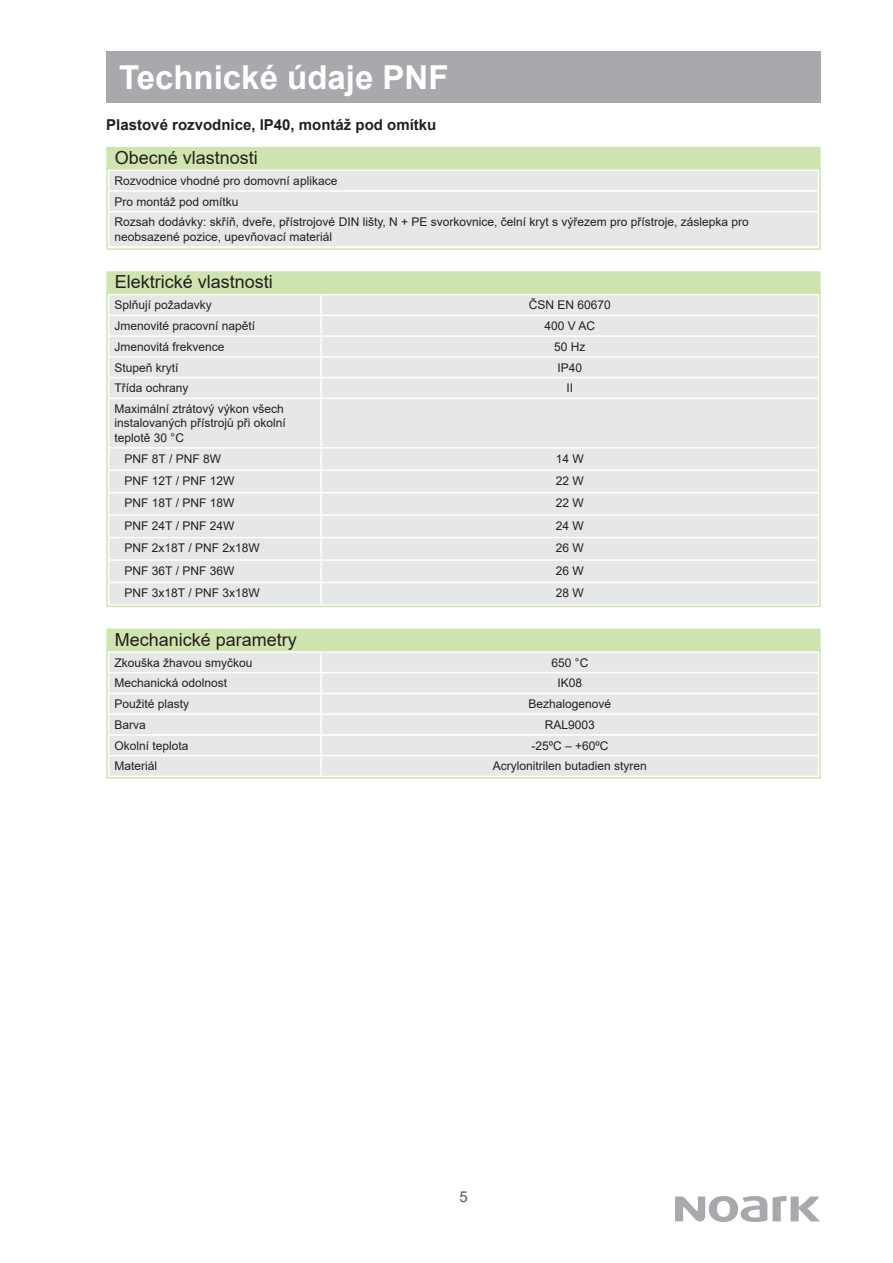
<style>
.page{position:relative;width:893px;height:1263px;background:#fff}
.page>*{position:absolute;margin:0;border:0;box-sizing:border-box;transform-origin:0 0}
.t1{font:700 33px "Arial";color:#fff}
.t2{font:18px "Arial";color:#231f20}
.t3{font:700 15px "Arial";color:#231f20}
.t4{font:15px "Arial";color:#57585a}
.t5{font:12px/20.7px "Arial";color:#231f20}
</style>
<div class="page">
<svg style="left:675px;top:1196px;width:145px;height:26px"></svg>
<div style="left:106px;top:51px;width:715px;height:51px;background:#a8a9ad"></div>
<div style="left:109px;top:171px;width:709px;height:75px;background:#e6e7e9"></div>
<hr style="left:108px;top:190px;width:711px;height:2px;background:#fff">
<hr style="left:108px;top:211px;width:711px;height:1px;background:#fff">
<div style="left:106px;top:168px;width:715px;height:82px;border:2px solid #cfe4ae"></div>
<div style="left:106px;top:147px;width:715px;height:22px;background:#cfe4ae"></div>
<div style="left:109px;top:295px;width:709px;height:309px;background:#e6e7e9"></div>
<div style="left:322px;top:337px;width:496px;height:267px;background:#e6e7e9"></div>
<hr style="left:320px;top:295px;width:2px;height:20px;background:#fff">
<hr style="left:108px;top:315px;width:213px;height:1px;background:#fff">
<hr style="left:321px;top:315px;width:498px;height:1px;background:#fff">
<hr style="left:108px;top:335px;width:213px;height:2px;background:#fff">
<hr style="left:321px;top:335px;width:498px;height:2px;background:#fff">
<svg style="left:320px;top:316px;width:2px;height:61px"></svg>
<hr style="left:320px;top:378px;width:2px;height:20px;background:#fff">
<hr style="left:320px;top:399px;width:2px;height:48px;background:#fff">
<hr style="left:108px;top:447px;width:213px;height:2px;background:#fff">
<hr style="left:320px;top:449px;width:2px;height:20px;background:#fff">
<hr style="left:108px;top:469px;width:213px;height:2px;background:#fff">
<hr style="left:320px;top:471px;width:2px;height:21px;background:#fff">
<hr style="left:108px;top:492px;width:213px;height:1px;background:#fff">
<hr style="left:320px;top:493px;width:2px;height:21px;background:#fff">
<hr style="left:320px;top:516px;width:2px;height:21px;background:#fff">
<hr style="left:320px;top:538px;width:2px;height:21px;background:#fff">
<hr style="left:320px;top:561px;width:2px;height:21px;background:#fff">
<hr style="left:320px;top:583px;width:2px;height:21px;background:#fff">
<hr style="left:108px;top:356px;width:213px;height:2px;background:#fff">
<hr style="left:321px;top:356px;width:498px;height:2px;background:#fff">
<hr style="left:108px;top:377px;width:213px;height:1px;background:#fff">
<hr style="left:321px;top:377px;width:498px;height:1px;background:#fff">
<hr style="left:108px;top:398px;width:213px;height:1px;background:#fff">
<hr style="left:321px;top:398px;width:498px;height:1px;background:#fff">
<hr style="left:321px;top:447px;width:498px;height:2px;background:#fff">
<hr style="left:321px;top:469px;width:498px;height:2px;background:#fff">
<hr style="left:321px;top:492px;width:498px;height:1px;background:#fff">
<hr style="left:108px;top:514px;width:213px;height:2px;background:#fff">
<hr style="left:321px;top:514px;width:498px;height:2px;background:#fff">
<hr style="left:108px;top:537px;width:213px;height:1px;background:#fff">
<hr style="left:321px;top:537px;width:498px;height:1px;background:#fff">
<hr style="left:108px;top:559px;width:213px;height:2px;background:#fff">
<hr style="left:321px;top:559px;width:498px;height:2px;background:#fff">
<hr style="left:108px;top:582px;width:213px;height:1px;background:#fff">
<hr style="left:321px;top:582px;width:498px;height:1px;background:#fff">
<div style="left:106px;top:292px;width:715px;height:315px;border:2px solid #cfe4ae"></div>
<div style="left:106px;top:271px;width:715px;height:23px;background:#cfe4ae"></div>
<div style="left:322px;top:653px;width:496px;height:123px;background:#e6e7e9"></div>
<hr style="left:321px;top:672px;width:498px;height:1px;background:#fff">
<hr style="left:321px;top:693px;width:498px;height:1px;background:#fff">
<hr style="left:321px;top:713px;width:498px;height:2px;background:#fff">
<hr style="left:321px;top:734px;width:498px;height:2px;background:#fff">
<svg style="left:109px;top:653px;width:212px;height:123px"></svg>
<hr style="left:321px;top:755px;width:498px;height:1px;background:#fff">
<div style="left:106px;top:650px;width:715px;height:129px;border:2px solid #cfe4ae"></div>
<div style="left:106px;top:629px;width:715px;height:22px;background:#cfe4ae"></div>
<h1 class="t1" style="left:119px;top:54px;width:331px">Technické údaje PNF</h1>
<p class="t3" style="left:106px;top:114px;width:332px">Plastové rozvodnice, IP40, montáž pod omítku</p>
<h2 class="t2" style="left:115px;top:145px;width:145px">Obecné vlastnosti</h2>
<p class="t5" style="left:115px;top:170px;width:636px">Rozvodnice vhodné pro domovní aplikace<br>Pro montáž pod omítku<br>Rozsah dodávky: skříň, dveře, přístrojové DIN lišty, N + PE svorkovnice, čelní kryt s výřezem pro přístroje, záslepka pro</p>
<p class="t5" style="left:115px;top:226px;width:219px">neobsazené pozice, upevňovací materiál</p>
<h2 class="t2" style="left:115px;top:270px;width:160px">Elektrické vlastnosti</h2>
<p class="t5" style="left:115px;top:295px;width:99px">Splňují požadavky</p>
<p class="t5" style="left:529px;top:295px;width:84px">ČSN EN 60670</p>
<p class="t5" style="left:115px;top:315px;width:142px">Jmenovité pracovní napětí</p>
<p class="t5" style="left:545px;top:315px;width:52px">400 V AC</p>
<p class="t5" style="left:115px;top:336px;width:112px">Jmenovitá frekvence</p>
<p class="t5" style="left:554px;top:336px;width:33px">50 Hz</p>
<p class="t5" style="left:115px;top:357px;width:66px">Stupeň krytí</p>
<p class="t5" style="left:558px;top:357px;width:26px">IP40</p>
<p class="t5" style="left:115px;top:378px;width:76px">Třída ochrany</p>
<p class="t5" style="left:567px;top:378px;width:8px">II</p>
<p class="t5" style="left:115px;top:401px;width:173px;line-height:14.4px">Maximální ztrátový výkon všech instalovaných přístrojů při okolní teplotě 30 °C</p>
<p class="t5" style="left:125px;top:448px;width:98px">PNF 8T / PNF 8W</p>
<p class="t5" style="left:556px;top:448px;width:30px">14 W</p>
<p class="t5" style="left:125px;top:470px;width:111px">PNF 12T / PNF 12W</p>
<p class="t5" style="left:556px;top:470px;width:30px">22 W</p>
<p class="t5" style="left:125px;top:493px;width:111px">PNF 18T / PNF 18W</p>
<p class="t5" style="left:556px;top:493px;width:30px">22 W</p>
<p class="t5" style="left:125px;top:515px;width:111px">PNF 24T / PNF 24W</p>
<p class="t5" style="left:556px;top:515px;width:30px">24 W</p>
<p class="t5" style="left:125px;top:538px;width:137px">PNF 2x18T / PNF 2x18W</p>
<p class="t5" style="left:556px;top:538px;width:30px">26 W</p>
<p class="t5" style="left:125px;top:560px;width:111px">PNF 36T / PNF 36W</p>
<p class="t5" style="left:556px;top:560px;width:30px">26 W</p>
<p class="t5" style="left:125px;top:583px;width:137px">PNF 3x18T / PNF 3x18W</p>
<p class="t5" style="left:556px;top:583px;width:30px">28 W</p>
<h2 class="t2" style="left:115px;top:627px;width:184px">Mechanické parametry</h2>
<p class="t5" style="left:115px;top:652px;width:140px">Zkouška žhavou smyčkou</p>
<p class="t5" style="left:551px;top:652px;width:38px">650 °C</p>
<p class="t5" style="left:115px;top:673px;width:114px">Mechanická odolnost</p>
<p class="t5" style="left:558px;top:673px;width:26px">IK08</p>
<p class="t5" style="left:115px;top:693px;width:76px">Použité plasty</p>
<p class="t5" style="left:529px;top:693px;width:84px">Bezhalogenové</p>
<p class="t5" style="left:115px;top:714px;width:33px">Barva</p>
<p class="t5" style="left:545px;top:714px;width:52px">RAL9003</p>
<p class="t5" style="left:115px;top:735px;width:76px">Okolní teplota</p>
<p class="t5" style="left:531px;top:735px;width:79px">-25ºC – +60ºC</p>
<p class="t5" style="left:115px;top:756px;width:44px">Materiál</p>
<p class="t5" style="left:493px;top:756px;width:156px">Acrylonitrilen butadien styren</p>
<p class="t4" style="left:459px;top:1186px;width:10px">5</p>
</div>
